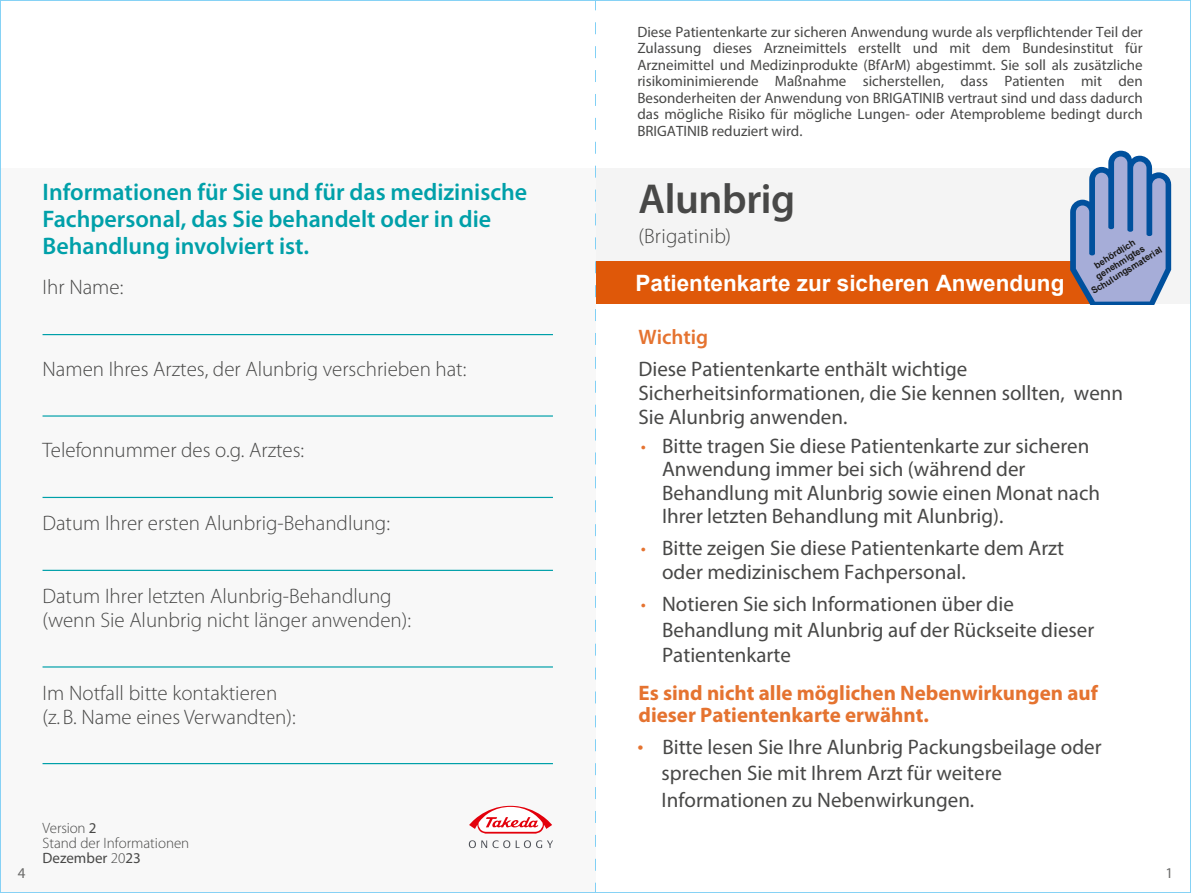
<style>
.page{position:relative;width:1191px;height:893px;background:#fff}
.page>*{position:absolute;margin:0;border:0;box-sizing:border-box;transform-origin:0 0}
.t1{font:600 42px "Myriad Pro";letter-spacing:-.01em;color:#484847}
.t2{font:600 24px/27px "Myriad Pro";color:#00a0a9}
.t3{font:700 22.5px "Arial";color:#fff}
.t4{font:21px/23.7px "Myriad Pro";color:#484847}
.t5{font:300 21px/23.7px "Myriad Pro";color:#484847}
.t6{font:700 21px/22.8px "Myriad Pro";color:#e57330}
.t7{font:600 21px "Myriad Pro";color:#e57330}
.t8{font:15px/16.5px "Myriad Pro";color:#484847;text-align:justify}
.t9{font:300 15px/15px "Myriad Pro";color:#484847}
.t10{font:15px "Myriad Pro";color:#6a6a69}
.t11{font:700 9px/9.9px "Arial";color:#1a1918;text-align:center}
.s1{font-weight:400}
.s2{font-weight:300;color:#e57330}
.s3{font-weight:300;font-size:24.6px;color:#e57330}
</style>
<div class="page">
<div style="left:596px;top:168px;width:595px;height:136px;background:#f4f4f4"></div>
<div style="left:596px;top:261px;width:494px;height:43px;background:#df5809"></div>
<div style="left:0;top:168px;width:595px;height:725px;background:#f8f8f8"></div>
<hr style="left:43px;top:334px;width:510px;height:1px;background:#00a0a9">
<hr style="left:43px;top:415px;width:510px;height:2px;background:#00a0a9">
<hr style="left:43px;top:497px;width:510px;height:1px;background:#00a0a9">
<hr style="left:43px;top:570px;width:510px;height:1px;background:#00a0a9">
<hr style="left:43px;top:666px;width:510px;height:2px;background:#00a0a9">
<hr style="left:43px;top:763px;width:510px;height:1px;background:#00a0a9">
<svg style="left:469px;top:806px;width:83px;height:28px"></svg>
<svg style="left:469px;top:840px;width:84px;height:8px"></svg>
<svg style="left:1070px;top:150px;width:101px;height:154px"></svg>
<svg style="left:595px;top:0;width:1px;height:893px"></svg>
<p class="t2" style="left:43px;top:179px;width:486px">Informationen für Sie und für das medizinische<br>Fachpersonal, das Sie behandelt oder in die<br>Behandlung involviert ist.</p>
<p class="t5" style="left:43px;top:276px;width:82px">Ihr Name:</p>
<p class="t5" style="left:43px;top:357px;width:425px">Namen Ihres Arztes, der Alunbrig verschrieben hat:</p>
<p class="t5" style="left:43px;top:439px;width:263px">Telefonnummer des o.g. Arztes:</p>
<p class="t5" style="left:43px;top:512px;width:349px">Datum Ihrer ersten Alunbrig-Behandlung:</p>
<p class="t5" style="left:43px;top:585px;width:370px">Datum Ihrer letzten Alunbrig-Behandlung (wenn Sie Alunbrig nicht länger anwenden):</p>
<p class="t5" style="left:43px;top:681px;width:255px">Im Notfall bitte kontaktieren (z.B. Name eines Verwandten):</p>
<p class="t9" style="left:43px;top:821px;width:148px">Version <span class="s1">2<br></span>Stand der Informationen<br><span class="s1">Dezember</span> 20<span class="s1">23</span></p>
<p class="t8" style="left:637px;top:23px;width:507px">Diese Patientenkarte zur sicheren Anwendung wurde als verpflichtender Teil der Zulassung dieses Arzneimittels erstellt und mit dem Bundesinstitut für Arzneimittel und Medizinprodukte (BfArM) abgestimmt. Sie soll als zusätzliche risikominimierende Maßnahme sicherstellen, dass Patienten mit den Besonderheiten der Anwendung von BRIGATINIB vertraut sind und dass dadurch das mögliche Risiko für mögliche Lungen- oder Atemprobleme bedingt durch BRIGATINIB reduziert wird.</p>
<h1 class="t1" style="left:638px;top:176px;width:158px">Alunbrig</h1>
<p class="t5" style="left:638px;top:224px;width:94px">(Brigatinib)</p>
<p class="t3" style="left:635px;top:267px;width:430px">Patientenkarte zur sicheren Anwendung</p>
<p class="t11" style="left:1079px;top:271px;width:83px;rotate:-32deg">behördlich genehmigtes<br>Schulungsmaterial</p>
<p class="t7" style="left:638px;top:325px;width:71px">Wichtig</p>
<p class="t4" style="left:638px;top:357px;width:486px">Diese Patientenkarte enthält wichtige<br>Sicherheitsinformationen, die Sie kennen sollten, wenn<br>Sie Alunbrig anwenden.</p>
<p class="t4" style="left:662px;top:434px;width:439px;text-indent:-21px"><span class="s2">•</span> Bitte tragen Sie diese Patientenkarte zur sicheren Anwendung immer bei sich (während der Behandlung mit Alunbrig sowie einen Monat nach Ihrer letzten Behandlung mit Alunbrig).</p>
<p class="t4" style="left:662px;top:536px;width:403px;text-indent:-21px"><span class="s2">•</span> Bitte zeigen Sie diese Patientenkarte dem Arzt oder medizinischem Fachpersonal.</p>
<p class="t4" style="left:662px;top:591px;width:434px;line-height:25.2px;text-indent:-21px"><span class="s2">•</span> Notieren Sie sich Informationen über die<br>Behandlung mit Alunbrig auf der Rückseite dieser<br>Patientenkarte</p>
<p class="t6" style="left:638px;top:681px;width:461px">Es sind nicht alle möglichen Nebenwirkungen auf dieser Patientenkarte erwähnt.</p>
<p class="t4" style="left:661px;top:734px;width:441px;line-height:26.1px;text-indent:-24px"><span class="s3">•</span> Bitte lesen Sie Ihre Alunbrig Packungsbeilage oder sprechen Sie mit Ihrem Arzt für weitere<br>Informationen zu Nebenwirkungen.</p>
<p class="t10" style="left:18px;top:865px;width:9px">4</p>
<p class="t10" style="left:1165px;top:865px;width:9px">1</p>
</div>
